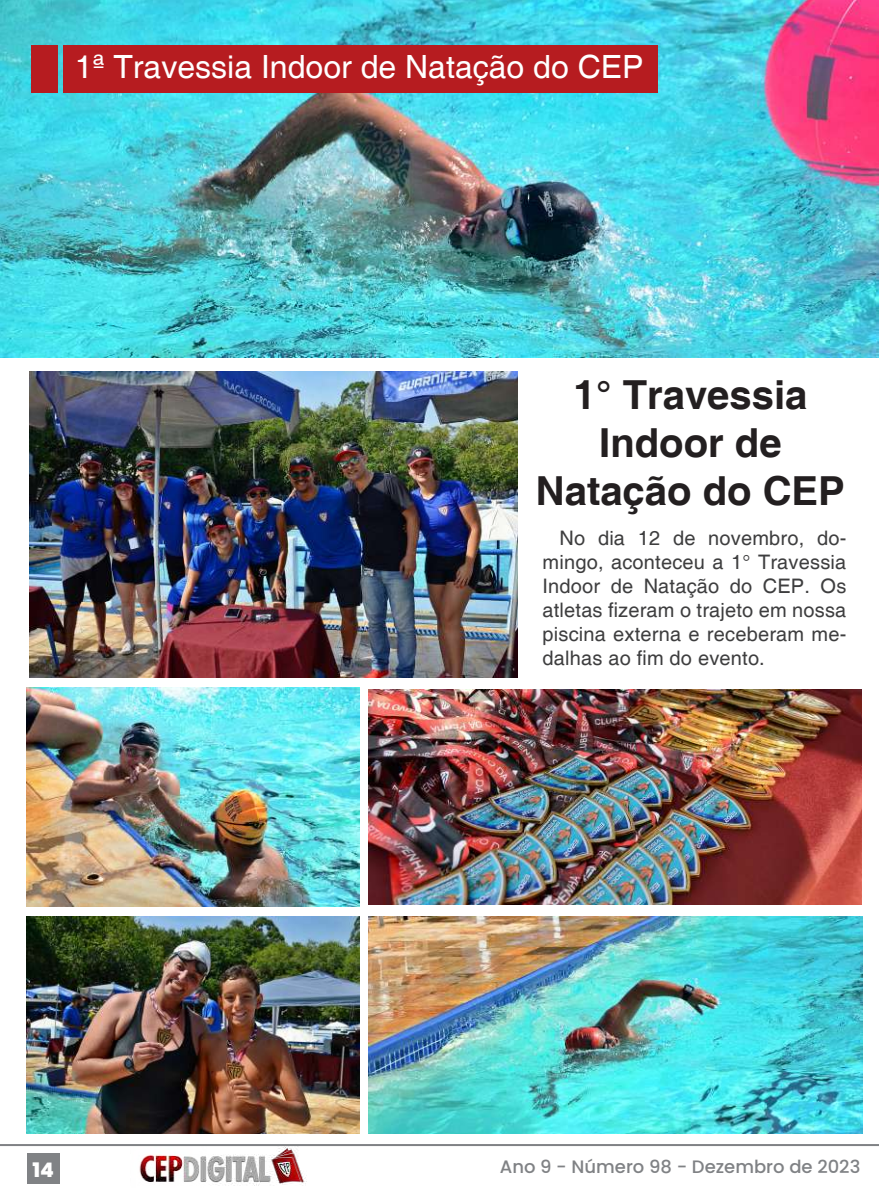
<style>
.page{position:relative;width:879px;height:1191px;background:#fff}
.page>*{position:absolute;margin:0;border:0;box-sizing:border-box;transform-origin:0 0}
.t1{font:700 40px/48px "Helvetica";color:#231f20;text-align:center}
.t2{font:32px "Helvetica";color:#fff}
.t3{font:20px/24px "Helvetica";letter-spacing:.01em;color:#3e3e3f;text-align:justify}
.t4{font:800 20px "Poppins";color:#fff}
.t5{font:500 18px "Poppins";color:#808285}
</style>
<div class="page">
<div style="left:27px;top:1152px;width:33px;height:31px;background:#808285"></div>
<img style="left:139px;top:1146px;width:168px;height:40px">
<hr style="left:0;top:1144px;width:879px;height:2px;background:#808285">
<img style="left:29px;top:371px;width:489px;height:307px">
<img style="left:27px;top:917px;width:333px;height:216px">
<img style="left:0;top:0;width:879px;height:357px">
<div style="left:63px;top:45px;width:595px;height:47px;background:#b61c20"></div>
<div style="left:31px;top:45px;width:26px;height:47px;background:#b61c20"></div>
<img style="left:368px;top:689px;width:493px;height:215px">
<img style="left:368px;top:917px;width:495px;height:216px">
<img style="left:27px;top:688px;width:333px;height:218px">
<h2 class="t2" style="left:75px;top:48px;width:570px">1ª Travessia Indoor de Natação do CEP</h2>
<h1 class="t1" style="left:536px;top:373px;width:310px">1° Travessia<br>Indoor de<br>Natação do CEP</h1>
<p class="t3" style="left:542px;top:526px;width:305px;text-indent:17px">No dia 12 de novembro, do&shy;mingo, aconteceu a 1° Travessia Indoor de Natação do CEP. Os atletas fizeram o trajeto em nossa piscina externa e receberam me&shy;dalhas ao fim do evento.</p>
<p class="t4" style="left:32px;top:1158px;width:23px">14</p>
<p class="t5" style="left:500px;top:1156px;width:362px">Ano 9 - Número 98 - Dezembro de 2023</p>
</div>
